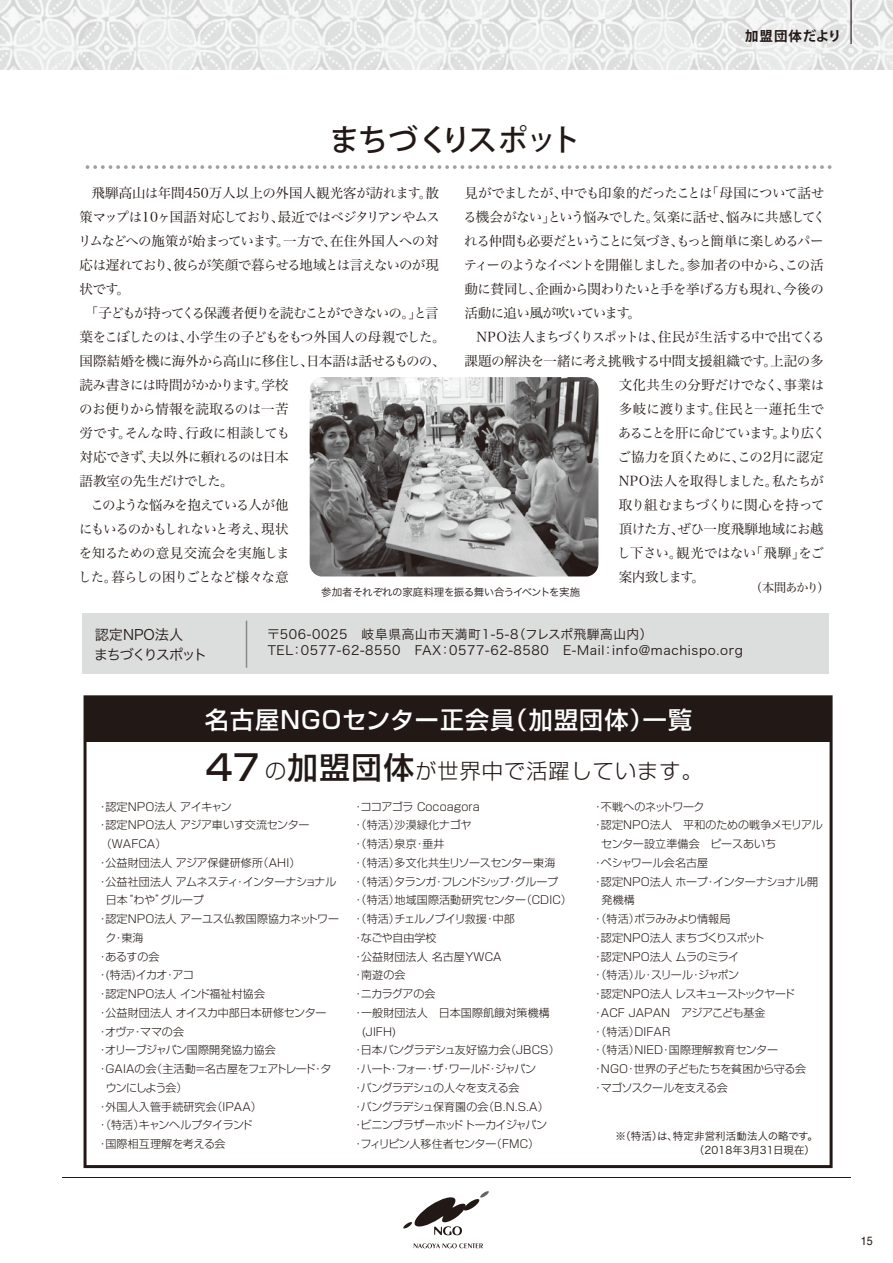
<style>
.page{position:relative;width:893px;height:1263px;background:#fff}
.page>*{position:absolute;margin:0;border:0;box-sizing:border-box;transform-origin:0 0}
.t1{font:500 30px "Koz Go Pro";letter-spacing:-.045em;color:#221815}
.t2{font:500 24px "Shin Go Pro";letter-spacing:.05em;color:#fff}
.t3{font:300 21.15px "Shin Go Pro";letter-spacing:.05em;color:#221815}
.t4{font:14.25px/19.5px "Hira Kaku Pro W3";letter-spacing:-.085em;color:#221815}
.t5{font:13.5px "Hira Min Pro W3";letter-spacing:-.05em;color:#221815}
.t6{font:13.5px "Hira Min Pro W3";letter-spacing:-.03em;color:#221815}
.t7{font:13.5px "Hira Min Pro W3";letter-spacing:-.075em;color:#221815}
.t8{font:13.5px "Hira Min Pro W3";letter-spacing:.005em;color:#221815}
.t9{font:13.5px "Hira Min Pro W3";letter-spacing:-.115em;color:#221815}
.t10{font:13.5px "Hira Min Pro W3";letter-spacing:-.1em;color:#221815}
.t11{font:13.5px "Hira Min Pro W3";letter-spacing:-.09em;color:#221815}
.t12{font:13.5px "Hira Min Pro W3";letter-spacing:-.12em;color:#221815}
.t13{font:13.5px "Hira Min Pro W3";letter-spacing:-.02em;color:#221815}
.t14{font:13.5px "Hira Min Pro W3";letter-spacing:-.07em;color:#221815}
.t15{font:13.5px "Hira Min Pro W3";letter-spacing:-.025em;color:#221815}
.t16{font:13.5px "Hira Min Pro W3";letter-spacing:-.085em;color:#221815}
.t17{font:13.5px "Hira Min Pro W3";color:#221815}
.t18{font:700 13.5px "Koz Go Pro";letter-spacing:.065em;color:#221815}
.t19{font:12.75px/16.5px "Hira Kaku Pro W3";letter-spacing:.05em;color:#221815}
.t20{font:12px "Hira Min Pro W3";letter-spacing:-.07em;color:#221815}
.t21{font:12px "Helvetica";color:#221815;scale:.9 1}
.t22{font:300 10.95px "Shin Go Pro";letter-spacing:-.01em;color:#221815}
.t23{font:300 10.95px "Shin Go Pro";letter-spacing:.01em;color:#221815}
.t24{font:300 10.95px "Shin Go Pro";letter-spacing:-.04em;color:#221815}
.t25{font:300 10.95px "Shin Go Pro";letter-spacing:-.045em;color:#221815}
.t26{font:300 10.95px "Shin Go Pro";letter-spacing:-.03em;color:#221815}
.t27{font:300 10.95px "Shin Go Pro";letter-spacing:-.065em;color:#221815}
.t28{font:300 10.95px "Shin Go Pro";letter-spacing:-.095em;color:#221815}
.t29{font:300 10.95px "Shin Go Pro";letter-spacing:-.035em;color:#221815}
.t30{font:300 10.95px "Shin Go Pro";letter-spacing:-.05em;color:#221815}
.t31{font:300 10.95px "Shin Go Pro";letter-spacing:-.08em;color:#221815}
.t32{font:300 10.95px "Shin Go Pro";letter-spacing:-.085em;color:#221815}
.t33{font:300 10.95px "Shin Go Pro";letter-spacing:-.09em;color:#221815}
.t34{font:10.5px/14px "Hira Kaku Pro W3";letter-spacing:.01em;color:#221815;text-align:right}
.t35{font:10.5px "Hira Kaku Pro W3";letter-spacing:-.05em;color:#221815}
.s1{font-weight:500;font-size:35.25px}
.s2{font-weight:500;font-size:30.45px}
.s3{font-family:"Times";font-weight:700;color:#fff}
</style>
<div class="page">
<hr style="left:62px;top:1177px;width:789px;height:1px;background:#221815">
<svg style="left:414px;top:1243px;width:69px;height:5px"></svg>
<svg style="left:403px;top:1191px;width:86px;height:44px"></svg>
<img style="left:0;top:0;width:509px;height:69px">
<img style="left:509px;top:0;width:384px;height:69px">
<svg style="left:85px;top:165px;width:745px;height:4px"></svg>
<div style="left:82px;top:613px;width:746px;height:60px;background:#dcdddd"></div>
<div style="left:84px;top:695px;width:749px;height:473px;border:3px solid #221815"></div>
<div style="left:85px;top:697px;width:746px;height:45px;background:#221815"></div>
<img style="left:310px;top:377px;width:288px;height:199px">
<hr style="left:850px;top:0;width:2px;height:44px;background:#221815">
<hr style="left:246px;top:621px;width:1px;height:47px;background:#898989">
<p class="t18" style="left:745px;top:28px;width:98px">加盟団体だより</p>
<p class="t1" style="left:329px;top:121px;width:253px">まちづくりスポット</p>
<p class="t8" style="left:92px;top:181px;width:349px">飛騨高山は年間450万人以上の外国人観光客が訪れます。散</p>
<p class="t5" style="left:80px;top:205px;width:362px">策マップは10ヶ国語対応しており、最近ではベジタリアンやムス</p>
<p class="t6" style="left:78px;top:229px;width:362px">リムなどへの施策が始まっています。一方で、在住外国人への対</p>
<p class="t7" style="left:80px;top:253px;width:361px">応は遅れており、彼らが笑顔で暮らせる地域とは言えないのが現</p>
<p class="t5" style="left:80px;top:277px;width:52px">状です。</p>
<p class="t9" style="left:85px;top:301px;width:355px">「子どもが持ってくる保護者便りを読むことができないの。」と言</p>
<p class="t5" style="left:80px;top:325px;width:367px">葉をこぼしたのは、小学生の子どもをもつ外国人の母親でした。</p>
<p class="t5" style="left:80px;top:349px;width:367px">国際結婚を機に海外から高山に移住し、日本語は話せるものの、</p>
<p class="t5" style="left:80px;top:373px;width:210px">読み書きには時間がかかります。学校</p>
<p class="t5" style="left:79px;top:397px;width:211px">のお便りから情報を読取るのは一苦</p>
<p class="t13" style="left:80px;top:421px;width:212px">労です。そんな時、行政に相談しても</p>
<p class="t5" style="left:80px;top:445px;width:210px">対応できず、夫以外に頼れるのは日本</p>
<p class="t5" style="left:80px;top:469px;width:155px">語教室の先生だけでした。</p>
<p class="t16" style="left:90px;top:493px;width:200px">このような悩みを抱えている人が他</p>
<p class="t7" style="left:79px;top:517px;width:211px">にもいるのかもしれないと考え、現状</p>
<p class="t6" style="left:79px;top:541px;width:212px">を知るための意見交流会を実施しま</p>
<p class="t14" style="left:78px;top:565px;width:212px">した。暮らしの困りごとなど様々な意</p>
<p class="t5" style="left:464px;top:181px;width:362px">見がでましたが、中でも印象的だったことは「母国について話せ</p>
<p class="t5" style="left:463px;top:205px;width:364px">る機会がない」という悩みでした。気楽に話せ、悩みに共感してく</p>
<p class="t10" style="left:464px;top:229px;width:361px">れる仲間も必要だということに気づき、もっと簡単に楽しめるパー</p>
<p class="t11" style="left:464px;top:253px;width:362px">ティーのようなイベントを開催しました。参加者の中から、この活</p>
<p class="t5" style="left:464px;top:277px;width:361px">動に賛同し、企画から関わりたいと手を挙げる方も現れ、今後の</p>
<p class="t5" style="left:464px;top:301px;width:178px">活動に追い風が吹いています。</p>
<p class="t5" style="left:476px;top:325px;width:350px">NPO法人まちづくりスポットは、住民が生活する中で出てくる</p>
<p class="t6" style="left:464px;top:349px;width:361px">課題の解決を一緒に考え挑戦する中間支援組織です。上記の多</p>
<p class="t17" style="left:619px;top:373px;width:207px">文化共生の分野だけでなく、事業は</p>
<p class="t8" style="left:619px;top:397px;width:207px">多岐に渡ります。住民と一蓮托生で</p>
<p class="t12" style="left:618px;top:421px;width:210px">あることを肝に命じています。より広く</p>
<p class="t5" style="left:618px;top:445px;width:208px">ご協力を頂くために、この2月に認定</p>
<p class="t15" style="left:619px;top:469px;width:207px">NPO法人を取得しました。私たちが</p>
<p class="t5" style="left:619px;top:493px;width:207px">取り組むまちづくりに関心を持って</p>
<p class="t5" style="left:619px;top:517px;width:207px">頂けた方、ぜひ一度飛騨地域にお越</p>
<p class="t5" style="left:617px;top:541px;width:208px">し下さい。観光ではない「飛騨」をご</p>
<p class="t5" style="left:619px;top:565px;width:88px">案内致します。</p>
<p class="t35" style="left:321px;top:583px;width:260px">参加者それぞれの家庭料理を振る舞い合うイベントを実施</p>
<p class="t20" style="left:750px;top:577px;width:81px">（本間あかり）</p>
<p class="t4" style="left:94px;top:624px;width:115px">認定NPO法人　まちづくりスポット</p>
<p class="t19" style="left:267px;top:625px;width:477px">〒506-0025　岐阜県高山市天満町1-5-8（フレスポ飛騨高山内）<br>TEL：0577-62-8550　FAX：0577-62-8580　E-Mail：info@machispo.org</p>
<p class="t2" style="left:205px;top:700px;width:489px">名古屋NGOセンター正会員（加盟団体）一覧</p>
<p class="t3" style="left:206px;top:754px;width:498px"><span class="s1">47</span> の<span class="s2">加盟団体</span>が世界中で活躍しています。</p>
<p class="t23" style="left:97px;top:797px;width:136px">・認定NPO法人 アイキャン</p>
<p class="t22" style="left:97px;top:816px;width:214px">・認定NPO法人 アジア車いす交流センター</p>
<p class="t22" style="left:101px;top:835px;width:67px">（WAFCA）</p>
<p class="t23" style="left:97px;top:854px;width:205px">・公益財団法人 アジア保健研修所（AHI）</p>
<p class="t26" style="left:97px;top:872px;width:241px">・公益社団法人 アムネスティ・インターナショナル</p>
<p class="t22" style="left:106px;top:891px;width:99px">日本“わや”グループ</p>
<p class="t23" style="left:97px;top:910px;width:243px">・認定NPO法人 アーユス仏教国際協力ネットワー</p>
<p class="t22" style="left:105px;top:929px;width:40px">ク・東海</p>
<p class="t22" style="left:97px;top:947px;width:64px">・あるすの会</p>
<p class="t22" style="left:97px;top:966px;width:98px">・(特活)イカオ・アコ</p>
<p class="t23" style="left:97px;top:985px;width:169px">・認定NPO法人 インド福祉村協会</p>
<p class="t22" style="left:97px;top:1004px;width:231px">・公益財団法人 オイスカ中部日本研修センター</p>
<p class="t22" style="left:97px;top:1022px;width:88px">・オヴァ・ママの会</p>
<p class="t22" style="left:97px;top:1041px;width:180px">・オリーブジャパン国際開発協力協会</p>
<p class="t23" style="left:97px;top:1060px;width:236px">・GAIAの会（主活動＝名古屋をフェアトレード・タ</p>
<p class="t33" style="left:106px;top:1079px;width:83px">ウンにしよう会）</p>
<p class="t23" style="left:97px;top:1097px;width:166px">・外国人入管手続研究会（IPAA）</p>
<p class="t24" style="left:97px;top:1116px;width:157px">・（特活）キャンヘルプタイランド</p>
<p class="t22" style="left:97px;top:1135px;width:130px">・国際相互理解を考える会</p>
<p class="t23" style="left:353px;top:797px;width:128px">・ココアゴラ Cocoagora</p>
<p class="t23" style="left:353px;top:816px;width:120px">・（特活）沙漠緑化ナゴヤ</p>
<p class="t22" style="left:353px;top:835px;width:93px">・（特活）泉京・垂井</p>
<p class="t22" style="left:353px;top:854px;width:204px">・（特活）多文化共生リソースセンター東海</p>
<p class="t27" style="left:353px;top:872px;width:207px">・（特活）タランガ・フレンドシップ・グループ</p>
<p class="t23" style="left:353px;top:891px;width:221px">・（特活）地域国際活動研究センター（CDIC）</p>
<p class="t31" style="left:353px;top:910px;width:164px">・（特活）チェルノブイリ救援・中部</p>
<p class="t22" style="left:353px;top:929px;width:85px">・なごや自由学校</p>
<p class="t23" style="left:353px;top:947px;width:150px">・公益財団法人 名古屋YWCA</p>
<p class="t22" style="left:353px;top:966px;width:54px">・南遊の会</p>
<p class="t25" style="left:353px;top:985px;width:84px">・ニカラグアの会</p>
<p class="t23" style="left:353px;top:1004px;width:199px">・一般財団法人　日本国際飢餓対策機構</p>
<p class="t22" style="left:362px;top:1022px;width:36px">(JIFH)</p>
<p class="t22" style="left:353px;top:1041px;width:208px">・日本バングラデシュ友好協力会（JBCS）</p>
<p class="t28" style="left:353px;top:1060px;width:185px">・ハート・フォー・ザ・ワールド・ジャパン</p>
<p class="t25" style="left:353px;top:1079px;width:168px">・バングラデシュの人々を支える会</p>
<p class="t24" style="left:353px;top:1097px;width:198px">・バングラデシュ保育園の会（B.N.S.A）</p>
<p class="t30" style="left:353px;top:1116px;width:196px">・ビニンブラザーホッド トーカイジャパン</p>
<p class="t22" style="left:353px;top:1135px;width:188px">・フィリピン人移住者センター（FMC）</p>
<p class="t22" style="left:593px;top:797px;width:113px">・不戦へのネットワーク</p>
<p class="t23" style="left:593px;top:816px;width:232px">・認定NPO法人　平和のための戦争メモリアル</p>
<p class="t22" style="left:601px;top:835px;width:176px">センター設立準備会　ピースあいち</p>
<p class="t22" style="left:593px;top:854px;width:117px">・ペシャワール会名古屋</p>
<p class="t22" style="left:593px;top:872px;width:227px">・認定NPO法人 ホープ・インターナショナル開</p>
<p class="t22" style="left:602px;top:891px;width:35px">発機構</p>
<p class="t22" style="left:593px;top:910px;width:139px">・（特活）ボラみみより情報局</p>
<p class="t22" style="left:593px;top:929px;width:173px">・認定NPO法人 まちづくりスポット</p>
<p class="t23" style="left:593px;top:947px;width:148px">・認定NPO法人 ムラのミライ</p>
<p class="t32" style="left:593px;top:966px;width:148px">・（特活）ル・スリール・ジャポン</p>
<p class="t29" style="left:593px;top:985px;width:204px">・認定NPO法人 レスキューストックヤード</p>
<p class="t23" style="left:593px;top:1004px;width:174px">・ACF JAPAN　アジアこども基金</p>
<p class="t22" style="left:593px;top:1022px;width:79px">・（特活）DIFAR</p>
<p class="t23" style="left:593px;top:1041px;width:187px">・（特活）NIED・国際理解教育センター</p>
<p class="t22" style="left:593px;top:1060px;width:215px">・NGO・世界の子どもたちを貧困から守る会</p>
<p class="t25" style="left:593px;top:1079px;width:137px">・マゴソスクールを支える会</p>
<p class="t34" style="left:615px;top:1128px;width:204px">※（特活）は、特定非営利活動法人の略です。（2018年3月31日現在）</p>
<p class="t21" style="left:861px;top:1232px;width:15px">1 5<span class="s3">9</span></p>
</div>
